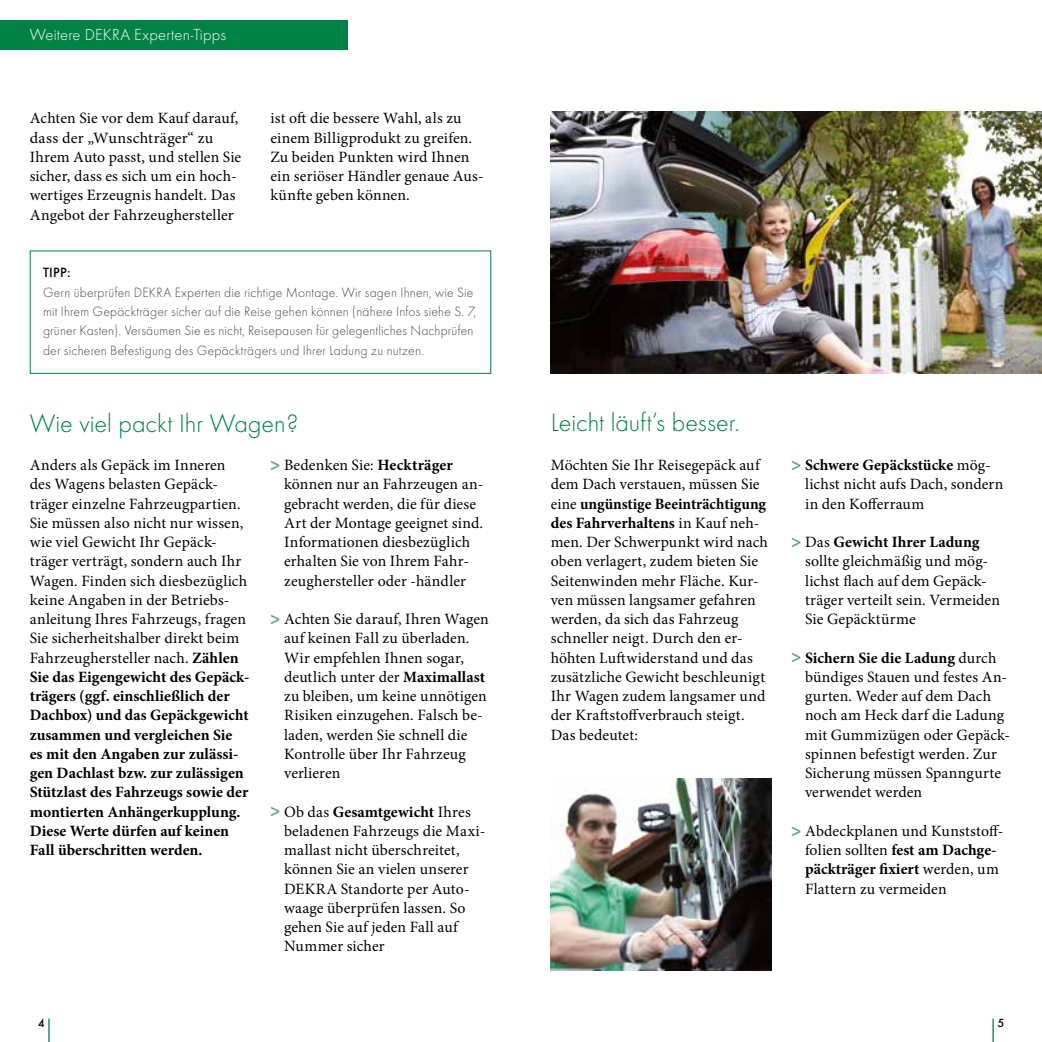
<style>
.page{position:relative;width:1042px;height:1042px;background:#fff}
.page>*{position:absolute;margin:0;border:0;box-sizing:border-box;transform-origin:0 0}
.t1{font:300 26.25px "Futura T";letter-spacing:-.005em;color:#008244}
.t2{font:300 16.62px "Futura T";letter-spacing:.01em;color:#fff}
.t3{font:15.75px/19.2px "Minion Pro";letter-spacing:.005em;color:#000}
.t4{font:300 14px/19.2px "Futura T";letter-spacing:.015em;color:#4a4a49}
.t5{font:500 14px "Futura T";color:#000}
.t6{font:500 12.25px "Futura T";color:#000}
.s1{font-weight:700}
.s2{font-family:"Futura T";font-weight:500;font-size:19.25px;color:#65ad85}
</style>
<div class="page">
<hr style="left:992px;top:1018px;width:2px;height:24px;background:#008244">
<hr style="left:48px;top:1018px;width:2px;height:24px;background:#008244">
<div style="left:0;top:20px;width:347px;height:30px;background:#008244"></div>
<div style="left:30px;top:250px;width:461px;height:124px;border:1px solid #008244"></div>
<img style="left:551px;top:112px;width:491px;height:262px">
<img style="left:551px;top:778px;width:220px;height:192px">
<p class="t2" style="left:30px;top:26px;width:198px">Weitere DEKRA Experten-Tipps</p>
<p class="t3" style="left:30px;top:109px;width:213px">Achten Sie vor dem Kauf darauf, dass der „Wunschträger“ zu<br>Ihrem Auto passt, und stellen Sie sicher, dass es sich um ein hoch&shy;wertiges Erzeugnis handelt. Das<br>Angebot der Fahrzeughersteller</p>
<p class="t3" style="left:270px;top:109px;width:215px">ist oft die bessere Wahl, als zu einem Billigprodukt zu greifen.<br>Zu beiden Punkten wird Ihnen ein seriöser Händler genaue Aus&shy;künfte geben können.</p>
<p class="t5" style="left:43px;top:265px;width:29px">TIPP:</p>
<p class="t4" style="left:43px;top:283px;width:434px">Gern überprüfen DEKRA Experten die richtige Montage. Wir sagen Ihnen, wie Sie mit Ihrem Gepäckträger sicher auf die Reise gehen können (nähere Infos siehe S. 7, grüner Kasten). Versäumen Sie es nicht, Reisepausen für gelegentliches Nachprüfen der sicheren Befestigung des Gepäckträgers und Ihrer Ladung zu nutzen.</p>
<h1 class="t1" style="left:30px;top:409px;width:270px">Wie viel packt Ihr Wagen?</h1>
<p class="t3" style="left:30px;top:455px;width:221px">Anders als Gepäck im Inneren des Wagens belasten Gepäck&shy;träger einzelne Fahrzeugpartien.<br>Sie müssen also nicht nur wissen, wie viel Gewicht Ihr Gepäck&shy;träger verträgt, sondern auch Ihr<br>Wagen. Finden sich diesbezüglich keine Angaben in der Betriebs&shy;anleitung Ihres Fahrzeugs, fragen<br>Sie sicherheitshalber direkt beim<br>Fahrzeughersteller nach. <span class="s1">Zählen<br>Sie das Eigengewicht des Gepäck&shy;trägers (ggf. einschließlich der<br>Dachbox) und das Gepäckgewicht zusammen und vergleichen Sie<br>es mit den Angaben zur zulässi&shy;gen Dachlast bzw. zur zulässigen<br>Stützlast des Fahrzeugs sowie der montierten Anhängerkupplung.<br>Diese Werte dürfen auf keinen<br>Fall überschritten werden.</span></p>
<p class="t3" style="left:284px;top:455px;width:201px;text-indent:-14px"><span class="s2">&gt;</span> Bedenken Sie: <span class="s1">Heckträger </span>können nur an Fahrzeugen an&shy;gebracht werden, die für diese<br>Art der Montage geeignet sind.<br>Informationen diesbezüglich erhalten Sie von Ihrem Fahr&shy;zeughersteller oder -händler</p>
<p class="t3" style="left:284px;top:609px;width:206px;text-indent:-14px"><span class="s2">&gt;</span> Achten Sie darauf, Ihren Wagen auf keinen Fall zu überladen.<br>Wir empfehlen Ihnen sogar, deutlich unter der <span class="s1">Maximallast </span>zu bleiben, um keine unnötigen<br>Risiken einzugehen. Falsch be&shy;laden, werden Sie schnell die<br>Kontrolle über Ihr Fahrzeug verlieren</p>
<p class="t3" style="left:284px;top:802px;width:203px;text-indent:-14px"><span class="s2">&gt;</span> Ob das <span class="s1">Gesamtgewicht</span> Ihres beladenen Fahrzeugs die Maxi&shy;mallast nicht überschreitet, können Sie an vielen unserer<br>DEKRA Standorte per Auto&shy;waage überprüfen lassen. So gehen Sie auf jeden Fall auf<br>Nummer sicher</p>
<h1 class="t1" style="left:551px;top:408px;width:191px">Leicht läuft’s besser.</h1>
<p class="t3" style="left:551px;top:455px;width:219px">Möchten Sie Ihr Reisegepäck auf dem Dach verstauen, müssen Sie eine <span class="s1">ungünstige Beeinträchtigung des Fahrverhaltens</span> in Kauf neh&shy;men. Der Schwerpunkt wird nach oben verlagert, zudem bieten Sie<br>Seitenwinden mehr Fläche. Kur&shy;ven müssen langsamer gefahren werden, da sich das Fahrzeug schneller neigt. Durch den er&shy;höhten Luftwiderstand und das zusätzliche Gewicht beschleunigt<br>Ihr Wagen zudem langsamer und der Kraftstoffverbrauch steigt.<br>Das bedeutet:</p>
<p class="t3" style="left:805px;top:455px;width:200px;text-indent:-14px"><span class="s2">&gt;</span> <span class="s1">Schwere Gepäckstücke</span> mög&shy;lichst nicht aufs Dach, sondern in den Kofferraum</p>
<p class="t3" style="left:805px;top:532px;width:196px;text-indent:-14px"><span class="s2">&gt;</span> Das <span class="s1">Gewicht Ihrer Ladung </span>sollte gleichmäßig und mög&shy;lichst flach auf dem Gepäck&shy;träger verteilt sein. Vermeiden<br>Sie Gepäcktürme</p>
<p class="t3" style="left:805px;top:648px;width:206px;text-indent:-14px"><span class="s2">&gt;</span> <span class="s1">Sichern Sie die Ladung</span> durch bündiges Stauen und festes An&shy;gurten. Weder auf dem Dach noch am Heck darf die Ladung mit Gummizügen oder Gepäck&shy;spinnen befestigt werden. Zur<br>Sicherung müssen Spanngurte verwendet werden</p>
<p class="t3" style="left:805px;top:821px;width:200px;text-indent:-14px"><span class="s2">&gt;</span> Abdeckplanen und Kunststoff&shy;folien sollten <span class="s1">fest am Dachge&shy;päckträger fixiert</span> werden, um<br>Flattern zu vermeiden</p>
<p class="t6" style="left:38px;top:1016px;width:8px">4</p>
<p class="t6" style="left:997px;top:1016px;width:8px">5</p>
</div>
